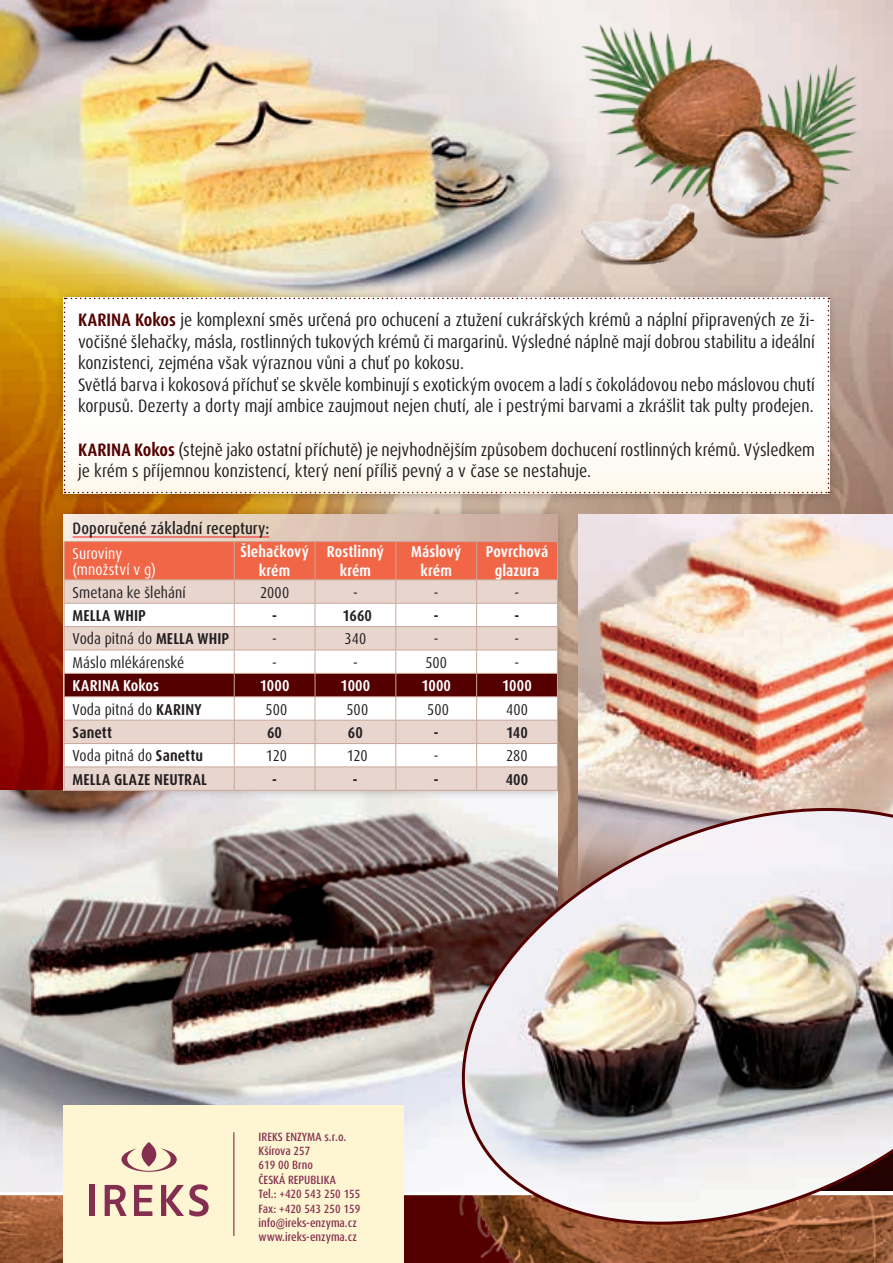
<style>
.page{position:relative;width:893px;height:1263px;background:#fff}
.page>*{position:absolute;margin:0;border:0;box-sizing:border-box;transform-origin:0 0}
.t1{font:condensed 18px/21.6px "Dax Pro";color:#231f20}
.t2{font:500 condensed 16.5px "Dax Pro";letter-spacing:.005em;color:#231f20}
.t3{font:condensed 15.75px "Dax Pro";letter-spacing:.005em;color:#231f20}
.t4{font:700 condensed 15.75px/18.9px "Dax Pro";letter-spacing:.005em;color:#fff;text-align:center}
.t5{font:700 condensed 15.75px "Dax Pro";letter-spacing:.01em;color:#231f20}
.t6{font:condensed 15.75px/16.5px "Dax Pro";letter-spacing:.01em;color:#fff}
.t7{font:500 condensed 12px/14.4px "Dax Pro";color:#842f4f}
.s1{font-weight:700;color:#500}
.s2{font-weight:700}
</style>
<div class="page">
<img style="left:404px;top:0;width:489px;height:780px">
<svg style="left:0;top:298px;width:404px;height:493px;background:#ab4701"></svg>
<img style="left:0;top:791px;width:433px;height:393px">
<img style="left:578px;top:514px;width:315px;height:266px">
<img style="left:0;top:0;width:629px;height:298px">
<svg style="left:404px;top:1195px;width:489px;height:68px;background:#75301a"></svg>
<div style="left:64px;top:1106px;width:340px;height:157px;background:#fef5d2"></div>
<svg style="left:0;top:1184px;width:209px;height:79px"></svg>
<svg style="left:121px;top:1142px;width:56px;height:30px"></svg>
<hr style="left:233px;top:1132px;width:1px;height:104px;background:#842f4f">
<img style="left:433px;top:780px;width:460px;height:472px">
<div style="left:54px;top:288px;width:784px;height:215px;background:#231f20;opacity:.3"></div>
<svg style="left:64px;top:298px;width:765px;height:195px"></svg>
<div style="left:54px;top:505px;width:513px;height:295px;background:#231f20;opacity:.3"></div>
<svg style="left:64px;top:514px;width:493px;height:27px;background:#dfc7b9"></svg>
<svg style="left:64px;top:541px;width:494px;height:249px"></svg>
<hr style="left:64px;top:790px;width:170px;height:1px;background:#c9a799">
<hr style="left:234px;top:790px;width:81px;height:1px;background:#c9a799">
<hr style="left:315px;top:790px;width:81px;height:1px;background:#c9a799">
<hr style="left:396px;top:790px;width:81px;height:1px;background:#c9a799">
<hr style="left:477px;top:790px;width:81px;height:1px;background:#c9a799">
<hr style="left:73px;top:537px;width:196px;height:1px;background:#ee1d23">
<img style="left:561px;top:11px;width:313px;height:267px">
<p class="t1" style="left:78px;top:309px;width:738px"><span class="s1">KARINA Kokos</span> je komplexní směs určená pro ochucení a ztužení cukrářských krémů a náplní připravených ze ži&shy;vočišné šlehačky, másla, rostlinných tukových krémů či margarinů. Výsledné náplně mají dobrou stabilitu a ideální konzistenci, zejména však výraznou vůni a chuť po kokosu.<br>Světlá barva i kokosová příchuť se skvěle kombinují s exotickým ovocem a ladí s čokoládovou nebo máslovou chutí korpusů. Dezerty a dorty mají ambice zaujmout nejen chutí, ale i pestrými barvami a zkrášlit tak pulty prodejen.</p>
<p class="t1" style="left:78px;top:439px;width:738px"><span class="s1">KARINA Kokos</span> (stejně jako ostatní příchutě) je nejvhodnějším způsobem dochucení rostlinných krémů. Výsledkem je krém s příjemnou konzistencí, který není příliš pevný a v čase se nestahuje.</p>
<p class="t2" style="left:73px;top:518px;width:198px">Doporučené základní receptury:</p>
<p class="t6" style="left:73px;top:545px;width:85px">Suroviny (množství v g)</p>
<p class="t4" style="left:241px;top:543px;width:70px">Šlehačkový krém</p>
<p class="t4" style="left:327px;top:543px;width:58px">Rostlinný krém</p>
<p class="t4" style="left:411px;top:543px;width:52px">Máslový krém</p>
<p class="t4" style="left:486px;top:543px;width:64px">Povrchová glazura</p>
<p class="t3" style="left:73px;top:582px;width:115px">Smetana ke šlehání</p>
<p class="t3" style="left:260px;top:582px;width:31px">2000</p>
<p class="t3" style="left:353px;top:582px;width:6px">-</p>
<p class="t3" style="left:434px;top:582px;width:6px">-</p>
<p class="t3" style="left:515px;top:582px;width:6px">-</p>
<p class="t5" style="left:73px;top:605px;width:75px">MELLA WHIP</p>
<p class="t5" style="left:272px;top:605px;width:6px">-</p>
<p class="t5" style="left:342px;top:605px;width:31px">1660</p>
<p class="t5" style="left:434px;top:605px;width:6px">-</p>
<p class="t5" style="left:515px;top:605px;width:6px">-</p>
<p class="t3" style="left:73px;top:629px;width:158px">Voda pitná do <span class="s2">MELLA WHIP</span></p>
<p class="t3" style="left:272px;top:629px;width:6px">-</p>
<p class="t3" style="left:345px;top:629px;width:23px">340</p>
<p class="t3" style="left:434px;top:629px;width:6px">-</p>
<p class="t3" style="left:515px;top:629px;width:6px">-</p>
<p class="t3" style="left:73px;top:652px;width:113px">Máslo mlékárenské</p>
<p class="t3" style="left:272px;top:652px;width:6px">-</p>
<p class="t3" style="left:353px;top:652px;width:6px">-</p>
<p class="t3" style="left:425px;top:652px;width:23px">500</p>
<p class="t3" style="left:515px;top:652px;width:6px">-</p>
<p class="t4" style="left:73px;top:676px;width:88px">KARINA Kokos</p>
<p class="t4" style="left:260px;top:676px;width:31px">1000</p>
<p class="t4" style="left:341px;top:676px;width:31px">1000</p>
<p class="t4" style="left:421px;top:676px;width:31px">1000</p>
<p class="t4" style="left:502px;top:676px;width:31px">1000</p>
<p class="t3" style="left:73px;top:699px;width:131px">Voda pitná do <span class="s2">KARINY</span></p>
<p class="t3" style="left:266px;top:699px;width:23px">500</p>
<p class="t3" style="left:346px;top:699px;width:23px">500</p>
<p class="t3" style="left:427px;top:699px;width:23px">500</p>
<p class="t3" style="left:506px;top:699px;width:23px">400</p>
<p class="t5" style="left:73px;top:722px;width:41px">Sanett</p>
<p class="t5" style="left:267px;top:722px;width:16px">60</p>
<p class="t5" style="left:348px;top:722px;width:16px">60</p>
<p class="t5" style="left:434px;top:722px;width:6px">-</p>
<p class="t5" style="left:506px;top:722px;width:23px">140</p>
<p class="t3" style="left:73px;top:746px;width:132px">Voda pitná do <span class="s2">Sanettu</span></p>
<p class="t3" style="left:266px;top:746px;width:23px">120</p>
<p class="t3" style="left:347px;top:746px;width:23px">120</p>
<p class="t3" style="left:434px;top:746px;width:6px">-</p>
<p class="t3" style="left:506px;top:746px;width:23px">280</p>
<p class="t5" style="left:73px;top:769px;width:136px">MELLA GLAZE NEUTRAL</p>
<p class="t5" style="left:272px;top:769px;width:6px">-</p>
<p class="t5" style="left:353px;top:769px;width:6px">-</p>
<p class="t5" style="left:434px;top:769px;width:6px">-</p>
<p class="t5" style="left:506px;top:769px;width:24px">400</p>
<p class="t7" style="left:259px;top:1129px;width:103px">IREKS ENZYMA s.r.o.<br>Kšírova 257<br>619 00 Brno<br>ČESKÁ REPUBLIKA<br>Tel.: +420 543 250 155<br>Fax: +420 543 250 159 info@ireks-enzyma.cz www.ireks-enzyma.cz</p>
</div>
